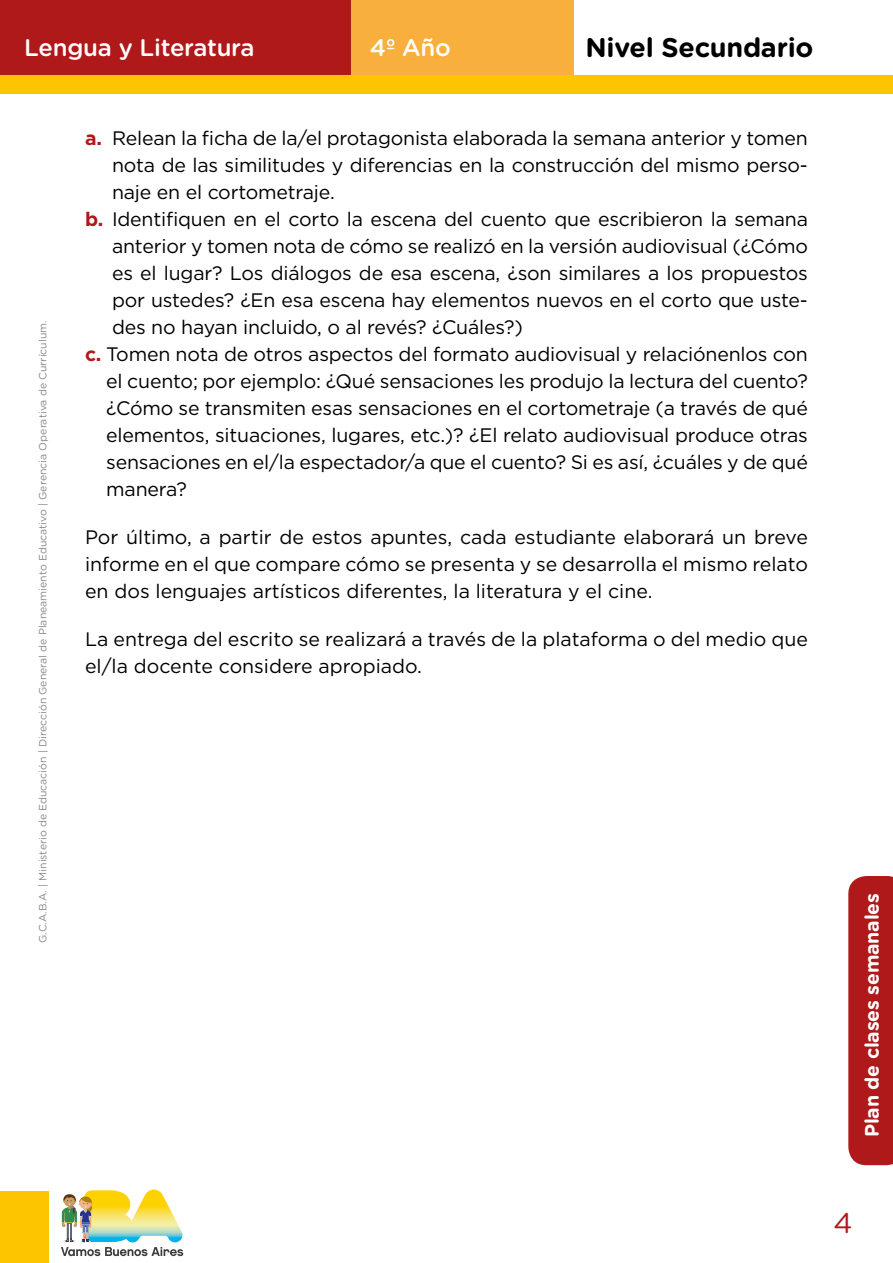
<style>
.page{position:relative;width:893px;height:1263px;background:#fff}
.page>*{position:absolute;margin:0;border:0;box-sizing:border-box;transform-origin:0 0}
.t1{font:28.5px "Gotham Rounded";color:#b0191a}
.t2{font:700 27px "Gotham Rounded";letter-spacing:-.01em;color:#000}
.t3{font:500 24px "Gotham Rounded";letter-spacing:-.01em;color:#fff}
.t4{font:19.5px/27px "Gotham";letter-spacing:-.01em;color:#000;text-align:justify}
.t5{font:700 19.5px "Gotham Rounded";letter-spacing:-.01em;color:#fff}
.t6{font:10.5px "Gotham Rounded";color:#878787}
.s1{font-weight:700;color:#b0191a}
</style>
<div class="page">
<div style="left:0;top:0;width:351px;height:78px;background:#b0191a"></div>
<div style="left:351px;top:0;width:223px;height:78px;background:#f9af3d"></div>
<div style="left:0;top:1191px;width:48px;height:72px;background:#fdc500"></div>
<div style="left:0;top:75px;width:893px;height:19px;background:#fdc500"></div>
<svg style="left:848px;top:876px;width:45px;height:289px;background:#b22021"></svg>
<svg style="left:61px;top:1189px;width:122px;height:67px"></svg>
<p class="t3" style="left:24px;top:31px;width:232px">Lengua y Literatura</p>
<p class="t3" style="left:370px;top:31px;width:82px">4º Año</p>
<h2 class="t2" style="left:585px;top:28px;width:230px">Nivel Secundario</h2>
<p class="t6" style="left:36px;top:943px;width:624px;rotate:-90deg">G.C.A.B.A. | Ministerio de Educación | Dirección General de Planeamiento Educativo | Gerencia Operativa de Currículum.</p>
<p class="t4" style="left:85px;top:124px;width:724px"><span class="s1">a.</span> Relean la ficha de la/el protagonista elaborada la semana anterior y tomen</p>
<p class="t4" style="left:112px;top:151px;width:697px">nota de las similitudes y diferencias en la construcción del mismo perso-</p>
<p class="t4" style="left:112px;top:178px;width:224px">naje en el cortometraje.</p>
<p class="t4" style="left:85px;top:205px;width:724px"><span class="s1">b.</span> Identifiquen en el corto la escena del cuento que escribieron la semana</p>
<p class="t4" style="left:112px;top:232px;width:697px">anterior y tomen nota de cómo se realizó en la versión audiovisual (¿Cómo</p>
<p class="t4" style="left:112px;top:259px;width:697px">es el lugar? Los diálogos de esa escena, ¿son similares a los propuestos</p>
<p class="t4" style="left:112px;top:286px;width:697px">por ustedes? ¿En esa escena hay elementos nuevos en el corto que uste-</p>
<p class="t4" style="left:112px;top:313px;width:412px">des no hayan incluido, o al revés? ¿Cuáles?)</p>
<p class="t4" style="left:85px;top:340px;width:724px"><span class="s1">c.</span> Tomen nota de otros aspectos del formato audiovisual y relaciónenlos con</p>
<p class="t4" style="left:106px;top:367px;width:703px">el cuento; por ejemplo: ¿Qué sensaciones les produjo la lectura del cuento?</p>
<p class="t4" style="left:106px;top:394px;width:703px">¿Cómo se transmiten esas sensaciones en el cortometraje (a través de qué</p>
<p class="t4" style="left:106px;top:421px;width:703px">elementos, situaciones, lugares, etc.)? ¿El relato audiovisual produce otras</p>
<p class="t4" style="left:106px;top:448px;width:703px">sensaciones en el/la espectador/a que el cuento? Si es así, ¿cuáles y de qué</p>
<p class="t4" style="left:106px;top:475px;width:82px">manera?</p>
<p class="t4" style="left:85px;top:523px;width:724px">Por último, a partir de estos apuntes, cada estudiante elaborará un breve informe en el que compare cómo se presenta y se desarrolla el mismo relato en dos lenguajes artísticos diferentes, la literatura y el cine.</p>
<p class="t4" style="left:85px;top:625px;width:724px">La entrega del escrito se realizará a través de la plataforma o del medio que el/la docente considere apropiado.</p>
<p class="t5" style="left:858px;top:1137px;width:246px;rotate:-90deg">Plan de clases semanales</p>
<h1 class="t1" style="left:833px;top:1203px;width:21px">4</h1>
</div>
